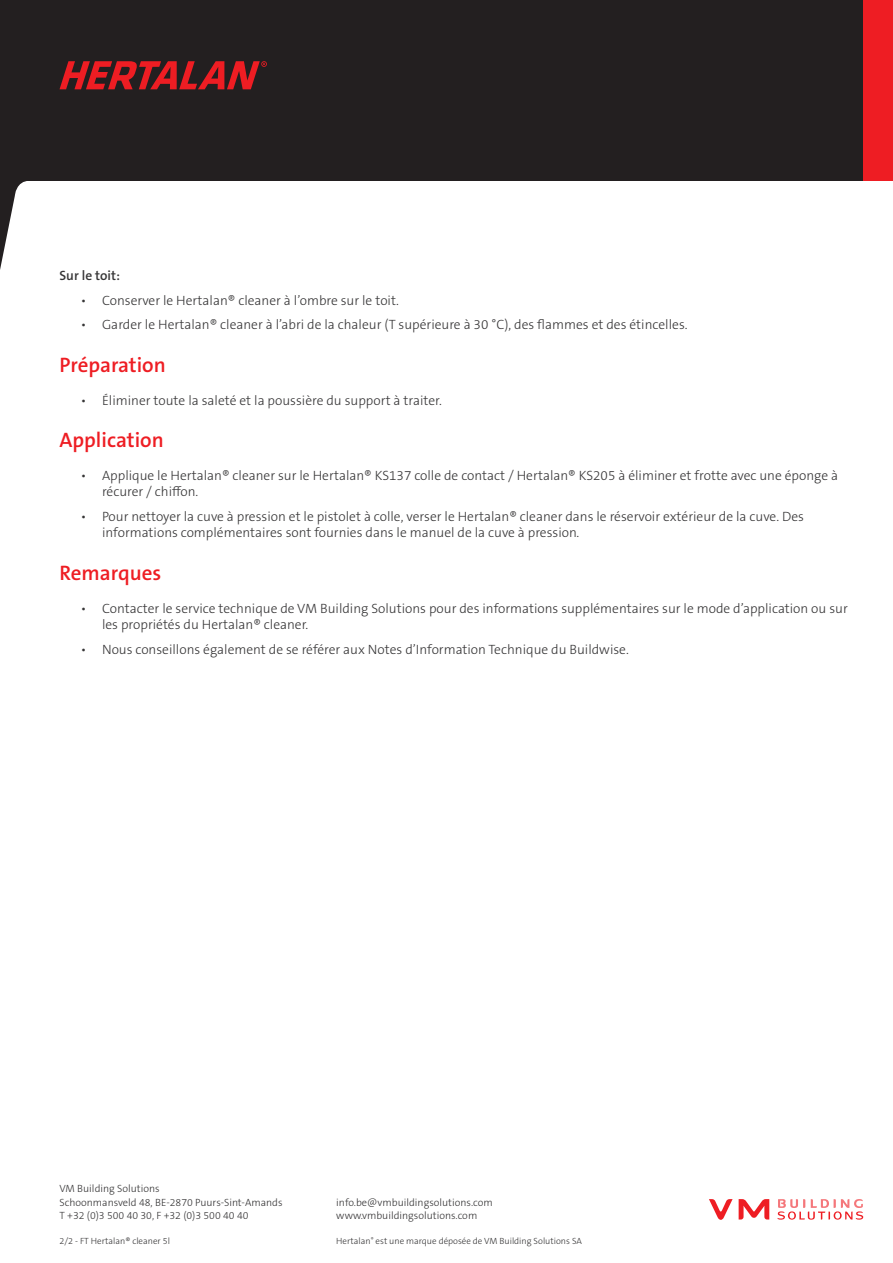
<style>
.page{position:relative;width:893px;height:1263px;background:#fff}
.page>*{position:absolute;margin:0;border:0;box-sizing:border-box;transform-origin:0 0}
.SECTION{font:600 21px "The Sans B W6";color:#ee1d23}
.t1{font:300 13.5px/16.2px "The Sans B W3";color:#363536}
.BODY{font:600 13.5px "The Sans B W6";color:#363536}
.t2{font:300 10.5px/13.5px "The Sans B W3";color:#363536}
.t3{font:300 9px "The Sans B W3";color:#363536}
</style>
<div class="page">
<div style="left:0;top:0;width:886px;height:181px;background:#231f20"></div>
<div style="left:863px;top:0;width:30px;height:181px;background:#ee1d23"></div>
<svg style="left:60px;top:61px;width:207px;height:28px"></svg>
<svg style="left:777px;top:1199px;width:86px;height:21px"></svg>
<svg style="left:709px;top:1199px;width:60px;height:21px"></svg>
<svg style="left:1px;top:181px;width:26px;height:84px"></svg>
<hr style="left:0;top:181px;width:1px;height:89px;background:#231f20">
<p class="BODY" style="left:60px;top:267px;width:62px">Sur le toit:</p>
<p class="t1" style="left:81px;top:292px;width:320px">• Conserver le Hertalan® cleaner à l’ombre sur le toit.</p>
<p class="t1" style="left:81px;top:317px;width:608px">• Garder le Hertalan® cleaner à l’abri de la chaleur (T supérieure à 30 °C), des flammes et des étincelles.</p>
<p class="SECTION" style="left:60px;top:351px;width:108px">Préparation</p>
<p class="t1" style="left:81px;top:392px;width:363px">• Éliminer toute la saleté et la poussière du support à traiter.</p>
<p class="SECTION" style="left:60px;top:426px;width:106px">Application</p>
<p class="t1" style="left:102px;top:468px;width:738px;text-indent:-21px">• Applique le Hertalan® cleaner sur le Hertalan® KS137 colle de contact / Hertalan® KS205 à éliminer et frotte avec une éponge à récurer / chiffon.</p>
<p class="t1" style="left:102px;top:509px;width:703px;text-indent:-21px">• Pour nettoyer la cuve à pression et le pistolet à colle, verser le Hertalan® cleaner dans le réservoir extérieur de la cuve. Des informations complémentaires sont fournies dans le manuel de la cuve à pression.</p>
<p class="SECTION" style="left:60px;top:559px;width:103px">Remarques</p>
<p class="t1" style="left:102px;top:600px;width:747px;text-indent:-21px">• Contacter le service technique de VM Building Solutions pour des informations supplémentaires sur le mode d’application ou sur les propriétés du Hertalan® cleaner.</p>
<p class="t1" style="left:81px;top:641px;width:550px">• Nous conseillons également de se référer aux Notes d’Information Technique du Buildwise.</p>
<p class="t2" style="left:60px;top:1182px;width:225px">VM Building Solutions<br>Schoonmansveld 48, BE-2870 Puurs-Sint-Amands<br>T +32 (0)3 500 40 30, F +32 (0)3 500 40 40</p>
<p class="t2" style="left:336px;top:1196px;width:158px">info.be@vmbuildingsolutions.com www.vmbuildingsolutions.com</p>
<p class="t3" style="left:60px;top:1235px;width:112px">2/2 - FT Hertalan® cleaner 5l</p>
<p class="t3" style="left:336px;top:1235px;width:247px">Hertalan<sup>®</sup> est une marque déposée de VM Building Solutions SA</p>
</div>
